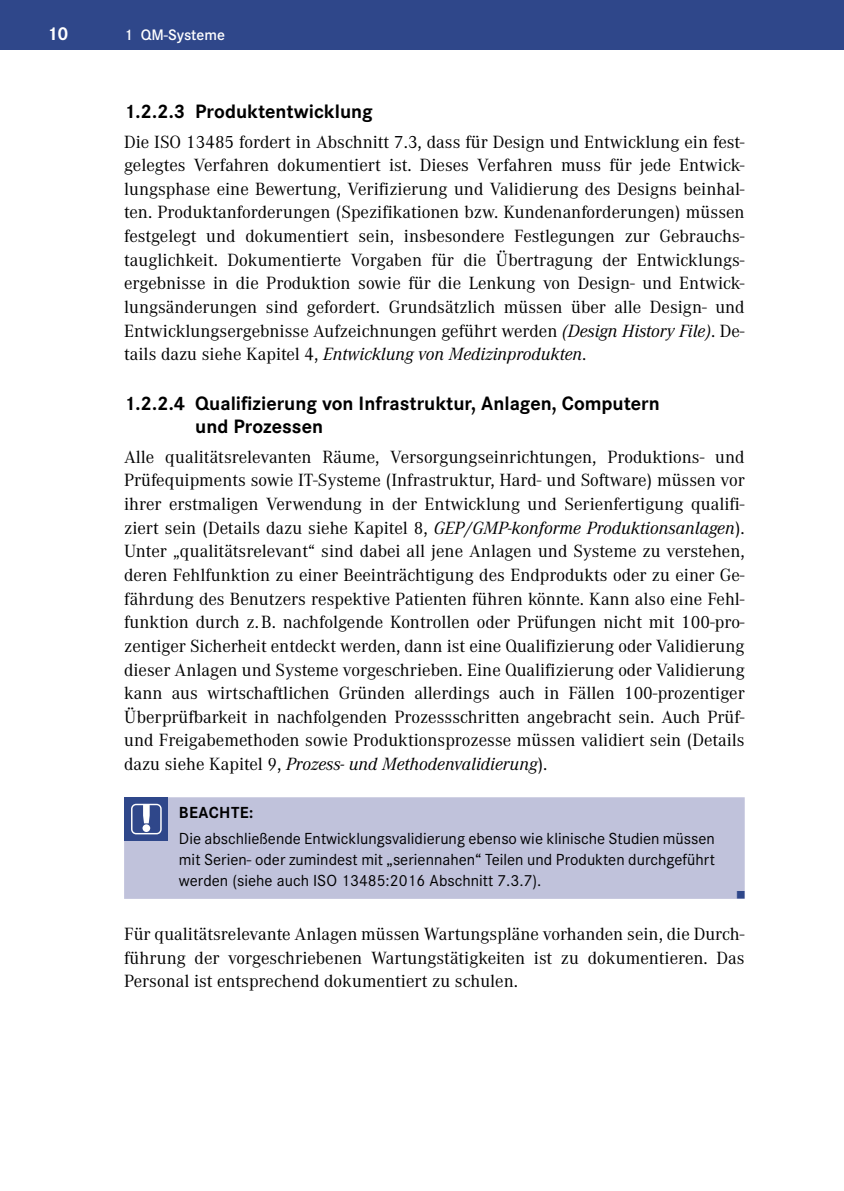
<style>
.page{position:relative;width:844px;height:1191px;background:#fff}
.page>*{position:absolute;margin:0;border:0;box-sizing:border-box;transform-origin:0 0}
.t1{font:700 20.12px/22.8px "Corporate S Pro";color:#000}
.t2{font:700 19.25px "Corporate S Pro";color:#fff}
.t3{font:18.38px/23.6px "Corporate A Pro";color:#000;text-align:justify}
.t4{font:16.62px/21px "Corporate S Pro";color:#000;text-align:justify}
.t5{font:700 16.62px "Corporate S Pro";letter-spacing:.03em;color:#000}
.t6{font:600 15.75px "Corporate S Pro";color:#fff}
.s1{font-style:italic}
</style>
<div class="page">
<div style="left:0;top:0;width:843px;height:50px;background:#2f478a"></div>
<hr style="left:843px;top:0;width:1px;height:50px;background:#2f478a">
<div style="left:124px;top:797px;width:620px;height:102px;background:#c0c2db"></div>
<div style="left:124px;top:797px;width:44px;height:44px;background:#2f478a"></div>
<svg style="left:131px;top:803px;width:31px;height:31px"></svg>
<svg style="left:737px;top:891px;width:7px;height:7px"></svg>
<p class="t2" style="left:50px;top:18px;width:20px">10</p>
<p class="t6" style="left:124px;top:23px;width:102px">1 QM-Systeme</p>
<p class="t1" style="left:124px;top:98px;width:250px">1.2.2.3 Produktentwicklung</p>
<p class="t3" style="left:124px;top:129px;width:622px">Die ISO 13485 fordert in Abschnitt 7.3, dass für Design und Entwicklung ein fest&shy;gelegtes Verfahren dokumentiert ist. Dieses Verfahren muss für jede Entwick&shy;lungsphase eine Bewertung, Verifizierung und Validierung des Designs beinhal&shy;ten. Produktanforderungen (Spezifikationen bzw. Kundenanforderungen) müssen festgelegt und dokumentiert sein, insbesondere Festlegungen zur Gebrauchs&shy;tauglichkeit. Dokumentierte Vorgaben für die Übertragung der Entwicklungs&shy;ergebnisse in die Produktion sowie für die Lenkung von Design- und Entwick&shy;lungsänderungen sind gefordert. Grundsätzlich müssen über alle Design- und Entwicklungsergebnisse Aufzeichnungen geführt werden <span class="s1">(Design History File)</span>. De&shy;tails dazu siehe Kapitel 4, <span class="s1">Entwicklung von Medizinprodukten</span>.</p>
<p class="t1" style="left:195px;top:390px;width:466px;text-indent:-71px">1.2.2.4 Qualifizierung von Infrastruktur, Anlagen, Computern und Prozessen</p>
<p class="t3" style="left:124px;top:444px;width:622px">Alle qualitätsrelevanten Räume, Versorgungseinrichtungen, Produktions- und Prüfequipments sowie IT-Systeme (Infrastruktur, Hard- und Software) müssen vor ihrer erstmaligen Verwendung in der Entwicklung und Serienfertigung qualifi&shy;ziert sein (Details dazu siehe Kapitel 8, <span class="s1">GEP/GMP-konforme Produktionsanlagen</span>).<br>Unter „qualitätsrelevant“ sind dabei all jene Anlagen und Systeme zu verstehen, deren Fehlfunktion zu einer Beeinträchtigung des Endprodukts oder zu einer Ge&shy;fährdung des Benutzers respektive Patienten führen könnte. Kann also eine Fehl&shy;funktion durch z. B. nachfolgende Kontrollen oder Prüfungen nicht mit 100-pro&shy;zentiger Sicherheit entdeckt werden, dann ist eine Qualifizierung oder Validierung dieser Anlagen und Systeme vorgeschrieben. Eine Qualifizierung oder Validierung kann aus wirtschaftlichen Gründen allerdings auch in Fällen 100-prozentiger Überprüfbarkeit in nachfolgenden Prozessschritten angebracht sein. Auch Prüf&shy;und Freigabemethoden sowie Produktionsprozesse müssen validiert sein (Details dazu siehe Kapitel 9, <span class="s1">Prozess- und Methodenvalidierung</span>).</p>
<p class="t5" style="left:179px;top:799px;width:76px">BEACHTE:</p>
<p class="t4" style="left:179px;top:827px;width:537px">Die abschließende Entwicklungsvalidierung ebenso wie klinische Studien müssen mit Serien- oder zumindest mit „seriennahen“ Teilen und Produkten durchgeführt werden (siehe auch ISO 13485:2016 Abschnitt 7.3.7).</p>
<p class="t3" style="left:124px;top:921px;width:622px">Für qualitätsrelevante Anlagen müssen Wartungspläne vorhanden sein, die Durch&shy;führung der vorgeschriebenen Wartungstätigkeiten ist zu dokumentieren. Das Personal ist entsprechend dokumentiert zu schulen.</p>
</div>
